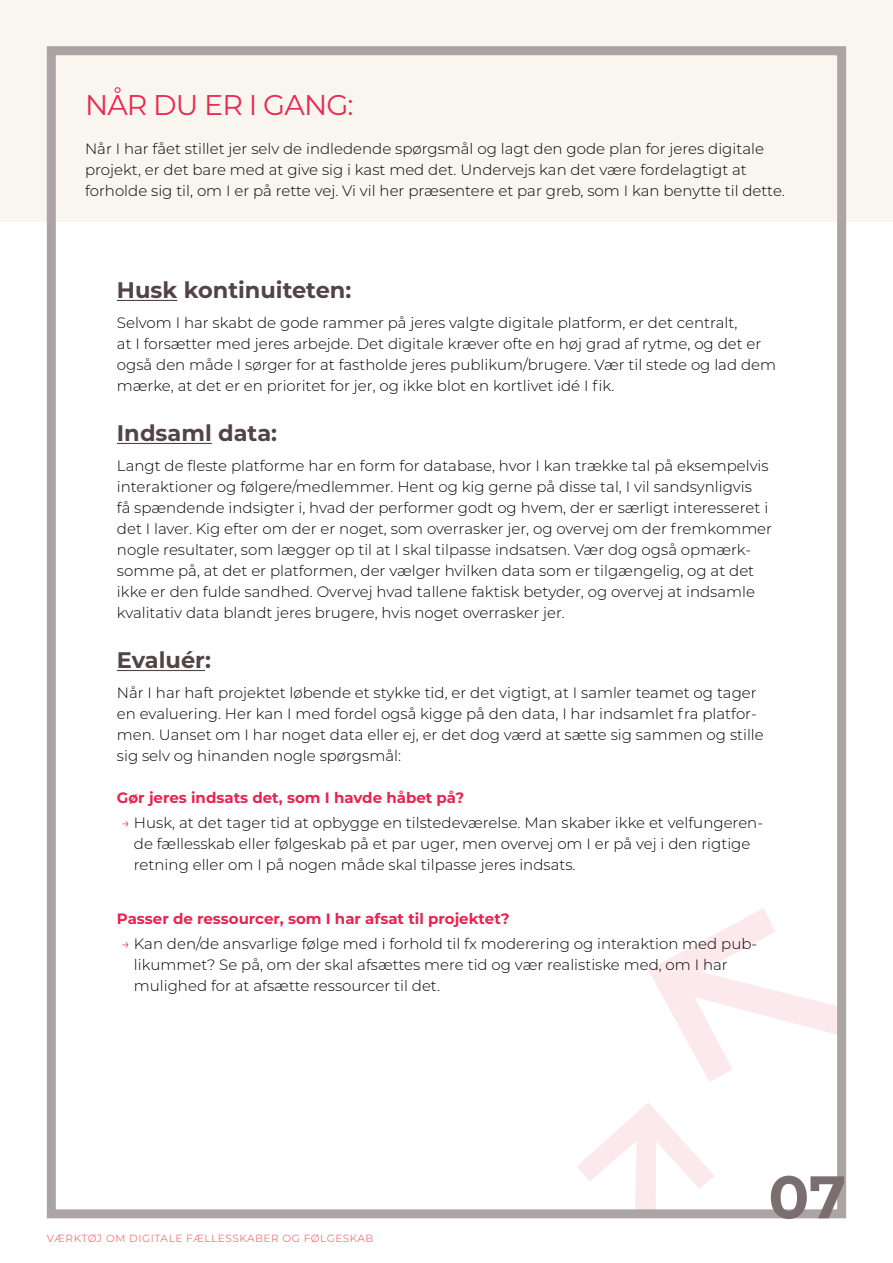
<style>
.page{position:relative;width:893px;height:1263px;background:#fff}
.page>*{position:absolute;margin:0;border:0;box-sizing:border-box;transform-origin:0 0}
.t1{font:700 60px "Montserrat";color:#7b6e70}
.t2{font:28.5px "Montserrat";letter-spacing:-.03em;color:#e82952}
.t3{font:700 22.5px "Montserrat";color:#524346}
.t4{font:300 15px/21px "Montserrat";color:#000}
.t5{font:700 15px "Montserrat";color:#e82350}
.t6{font:10.5px "Montserrat";letter-spacing:.05em;color:#ef757b}
.s1{color:#e82751}
</style>
<div class="page">
<div style="left:0;top:0;width:893px;height:221px;background:#f8f6ee"></div>
<div style="left:47px;top:46px;width:799px;height:1172px;border:9px solid #aca3a4"></div>
<svg style="left:648px;top:908px;width:190px;height:174px"></svg>
<svg style="left:577px;top:1103px;width:138px;height:106px"></svg>
<hr style="left:117px;top:300px;width:60px;height:1px;background:#524346">
<hr style="left:117px;top:443px;width:95px;height:1px;background:#524346">
<hr style="left:117px;top:670px;width:88px;height:1px;background:#524346">
<h2 class="t2" style="left:85px;top:85px;width:270px">NÅR DU ER I GANG:</h2>
<p class="t4" style="left:85px;top:137px;width:701px">Når I har fået stillet jer selv de indledende spørgsmål og lagt den gode plan for jeres digitale projekt, er det bare med at give sig i kast med det. Undervejs kan det være fordelagtigt at forholde sig til, om I er på rette vej. Vi vil her præsentere et par greb, som I kan benytte til dette.</p>
<h3 class="t3" style="left:117px;top:274px;width:236px">Husk kontinuiteten:</h3>
<p class="t4" style="left:117px;top:311px;width:661px">Selvom I har skabt de gode rammer på jeres valgte digitale platform, er det centralt,<br>at I forsætter med jeres arbejde. Det digitale kræver ofte en høj grad af rytme, og det er også den måde I sørger for at fastholde jeres publikum/brugere. Vær til stede og lad dem mærke, at det er en prioritet for jer, og ikke blot en kortlivet idé I fik.</p>
<h3 class="t3" style="left:117px;top:417px;width:162px">Indsaml data:</h3>
<p class="t4" style="left:117px;top:454px;width:657px">Langt de fleste platforme har en form for database, hvor I kan trække tal på eksempelvis interaktioner og følgere/medlemmer. Hent og kig gerne på disse tal, I vil sandsynligvis<br>få spændende indsigter i, hvad der performer godt og hvem, der er særligt interesseret i det I laver. Kig efter om der er noget, som overrasker jer, og overvej om der fremkommer nogle resultater, som lægger op til at I skal tilpasse indsatsen. Vær dog også opmærk&shy;somme på, at det er platformen, der vælger hvilken data som er tilgængelig, og at det ikke er den fulde sandhed. Overvej hvad tallene faktisk betyder, og overvej at indsamle kvalitativ data blandt jeres brugere, hvis noget overrasker jer.</p>
<h3 class="t3" style="left:117px;top:644px;width:96px">Evaluér:</h3>
<p class="t4" style="left:117px;top:681px;width:648px">Når I har haft projektet løbende et stykke tid, er det vigtigt, at I samler teamet og tager en evaluering. Her kan I med fordel også kigge på den data, I har indsamlet fra platfor&shy;men. Uanset om I har noget data eller ej, er det dog værd at sætte sig sammen og stille sig selv og hinanden nogle spørgsmål:</p>
<p class="t5" style="left:117px;top:787px;width:349px">Gør jeres indsats det, som I havde håbet på?</p>
<p class="t4" style="left:134px;top:811px;width:631px;text-indent:-13px"><span class="s1">→</span> Husk, at det tager tid at opbygge en tilstedeværelse. Man skaber ikke et velfungeren&shy;de fællesskab eller følgeskab på et par uger, men overvej om I er på vej i den rigtige retning eller om I på nogen måde skal tilpasse jeres indsats.</p>
<p class="t5" style="left:117px;top:908px;width:394px">Passer de ressourcer, som I har afsat til projektet?</p>
<p class="t4" style="left:134px;top:933px;width:625px;text-indent:-13px"><span class="s1">→</span> Kan den/de ansvarlige følge med i forhold til fx moderering og interaktion med pub&shy;likummet? Se på, om der skal afsættes mere tid og vær realistiske med, om I har mulighed for at afsætte ressourcer til det.</p>
<p class="t6" style="left:47px;top:1231px;width:328px">VÆRKTØJ OM DIGITALE FÆLLESSKABER OG FØLGESKAB</p>
<h1 class="t1" style="left:768px;top:1154px;width:79px">07</h1>
</div>
